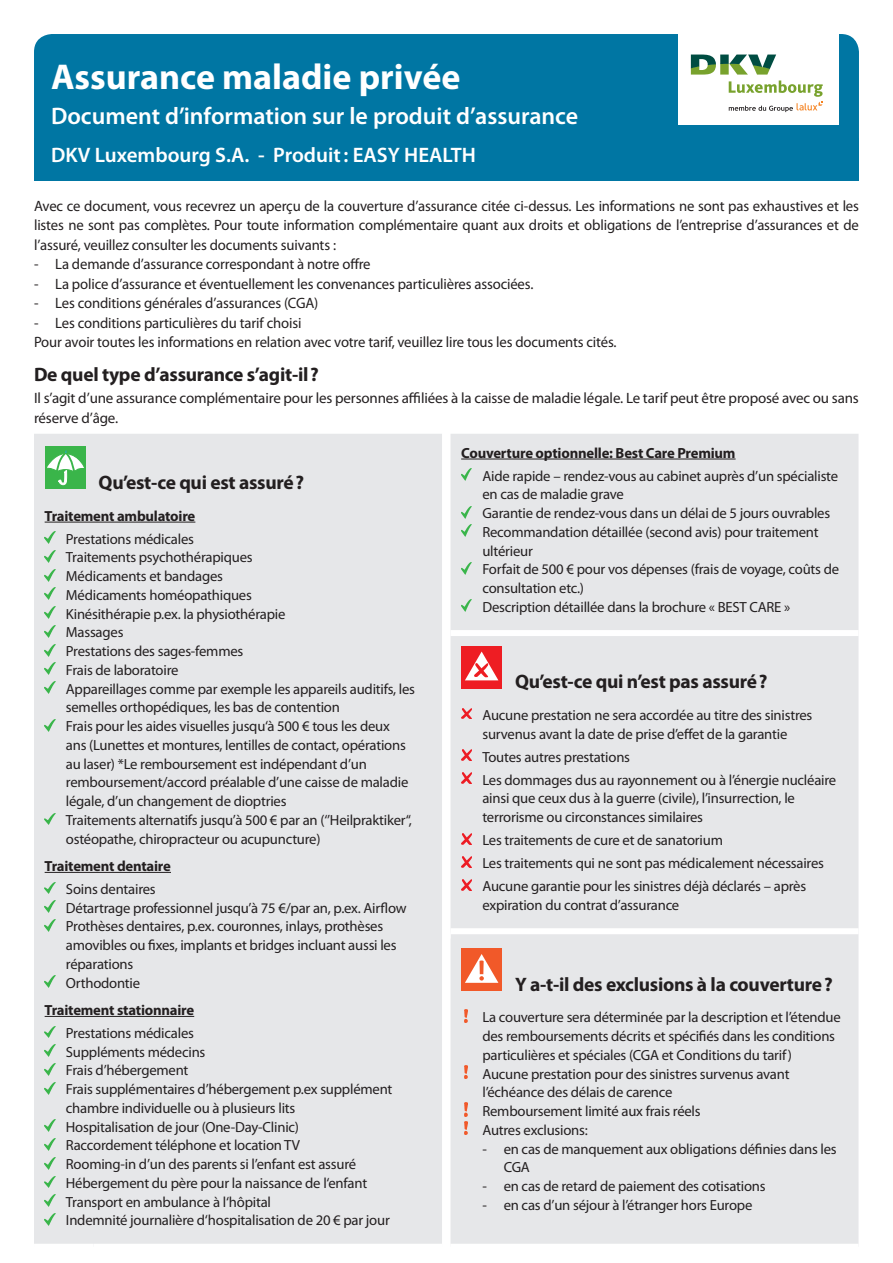
<style>
.page{position:relative;width:893px;height:1263px;background:#fff}
.page>*{position:absolute;margin:0;border:0;box-sizing:border-box;transform-origin:0 0}
.t1{font:700 36px "Myriad Pro";color:#fff}
.t2{font:600 24px "Myriad Pro";color:#fff}
.t3{font:600 21px "Myriad Pro";color:#fff}
.t4{font:700 19.5px "Myriad Pro";letter-spacing:-.015em;color:#231f20}
.t5{font:15px/19.5px "Myriad Pro";letter-spacing:-.01em;color:#231f20}
.t6{font:14.7px/18.8px "Myriad Pro";letter-spacing:-.015em;color:#231f20}
.t7{font:700 14.7px "Myriad Pro";letter-spacing:-.015em;color:#231f20}
</style>
<div class="page">
<div style="left:34px;top:434px;width:824px;height:810px;background:#e6e7e9"></div>
<div style="left:450px;top:928px;width:408px;height:6px;background:#fff"></div>
<div style="left:442px;top:932px;width:8px;height:6px;background:#fff"></div>
<div style="left:450px;top:630px;width:408px;height:6px;background:#fff"></div>
<hr style="left:45px;top:522px;width:150px;height:1px;background:#231f20">
<hr style="left:45px;top:872px;width:126px;height:1px;background:#231f20">
<hr style="left:45px;top:1016px;width:149px;height:1px;background:#231f20">
<div style="left:45px;top:446px;width:41px;height:43px;background:#3ab54a"></div>
<svg style="left:47px;top:450px;width:37px;height:35px"></svg>
<svg style="left:45px;top:532px;width:10px;height:12px"></svg>
<svg style="left:45px;top:550px;width:10px;height:12px"></svg>
<svg style="left:45px;top:569px;width:10px;height:12px"></svg>
<svg style="left:45px;top:588px;width:10px;height:12px"></svg>
<svg style="left:45px;top:607px;width:10px;height:12px"></svg>
<svg style="left:45px;top:625px;width:10px;height:12px"></svg>
<svg style="left:45px;top:644px;width:10px;height:12px"></svg>
<svg style="left:45px;top:663px;width:10px;height:12px"></svg>
<svg style="left:45px;top:682px;width:10px;height:12px"></svg>
<svg style="left:45px;top:719px;width:10px;height:12px"></svg>
<svg style="left:45px;top:813px;width:10px;height:12px"></svg>
<svg style="left:45px;top:882px;width:10px;height:12px"></svg>
<svg style="left:45px;top:901px;width:10px;height:12px"></svg>
<svg style="left:45px;top:919px;width:10px;height:12px"></svg>
<svg style="left:45px;top:976px;width:10px;height:12px"></svg>
<svg style="left:45px;top:1026px;width:10px;height:12px"></svg>
<svg style="left:45px;top:1045px;width:10px;height:12px"></svg>
<svg style="left:45px;top:1063px;width:10px;height:12px"></svg>
<svg style="left:45px;top:1082px;width:10px;height:12px"></svg>
<svg style="left:45px;top:1120px;width:10px;height:12px"></svg>
<svg style="left:45px;top:1138px;width:10px;height:12px"></svg>
<svg style="left:45px;top:1157px;width:10px;height:12px"></svg>
<svg style="left:45px;top:1176px;width:10px;height:12px"></svg>
<svg style="left:45px;top:1195px;width:10px;height:12px"></svg>
<svg style="left:45px;top:1213px;width:10px;height:12px"></svg>
<hr style="left:461px;top:459px;width:275px;height:1px;background:#231f20">
<svg style="left:461px;top:469px;width:11px;height:11px"></svg>
<svg style="left:461px;top:506px;width:11px;height:12px"></svg>
<svg style="left:461px;top:525px;width:11px;height:12px"></svg>
<svg style="left:461px;top:562px;width:11px;height:12px"></svg>
<svg style="left:461px;top:600px;width:11px;height:12px"></svg>
<div style="left:461px;top:646px;width:41px;height:42px;background:#ee1d23"></div>
<svg style="left:465px;top:651px;width:33px;height:29px"></svg>
<svg style="left:461px;top:708px;width:11px;height:11px"></svg>
<svg style="left:461px;top:750px;width:11px;height:11px"></svg>
<svg style="left:461px;top:773px;width:11px;height:11px"></svg>
<svg style="left:461px;top:833px;width:11px;height:11px"></svg>
<svg style="left:461px;top:856px;width:11px;height:11px"></svg>
<svg style="left:461px;top:879px;width:11px;height:11px"></svg>
<div style="left:461px;top:948px;width:41px;height:43px;background:#f15929"></div>
<svg style="left:465px;top:954px;width:33px;height:29px"></svg>
<svg style="left:464px;top:1009px;width:4px;height:13px"></svg>
<svg style="left:464px;top:1065px;width:4px;height:13px"></svg>
<svg style="left:464px;top:1103px;width:4px;height:13px"></svg>
<img style="left:464px;top:1121px;width:4px;height:14px">
<div style="left:34px;top:34px;width:825px;height:147px;background:#0076a3;border-radius:18px"></div>
<div style="left:678px;top:0;width:160px;height:124px;background:#fff"></div>
<svg style="left:691px;top:55px;width:132px;height:57px"></svg>
<h1 class="t1" style="left:51px;top:53px;width:411px">Assurance maladie privée</h1>
<h2 class="t2" style="left:51px;top:100px;width:529px">Document d’information sur le produit d’assurance</h2>
<h3 class="t3" style="left:51px;top:141px;width:426px">DKV Luxembourg S.A. - Produit: EASY HEALTH</h3>
<p class="t5" style="left:34px;top:196px;width:826px;text-align:justify">Avec ce document, vous recevrez un aperçu de la couverture d’assurance citée ci-dessus. Les informations ne sont pas exhaustives et les listes ne sont pas complètes. Pour toute information complémentaire quant aux droits et obligations de l’entreprise d’assurances et de l’assuré, veuillez consulter les documents suivants :</p>
<p class="t5" style="left:34px;top:254px;width:338px">- La demande d’assurance correspondant à notre offre</p>
<p class="t5" style="left:34px;top:274px;width:501px">- La police d’assurance et éventuellement les convenances particulières associées.</p>
<p class="t5" style="left:34px;top:293px;width:286px">- Les conditions générales d’assurances (CGA)</p>
<p class="t5" style="left:34px;top:313px;width:584px">- Les conditions particulières du tarif choisi<br>Pour avoir toutes les informations en relation avec votre tarif, veuillez lire tous les documents cités.</p>
<h3 class="t4" style="left:34px;top:362px;width:286px">De quel type d’assurance s’agit-il?</h3>
<p class="t5" style="left:34px;top:388px;width:826px">Il s’agit d’une assurance complémentaire pour les personnes affiliées à la caisse de maladie légale. Le tarif peut être proposé avec ou sans réserve d’âge.</p>
<h3 class="t4" style="left:99px;top:470px;width:207px">Qu’est-ce qui est assuré?</h3>
<p class="t7" style="left:45px;top:506px;width:152px">Traitement ambulatoire</p>
<p class="t6" style="left:66px;top:529px;width:351px">Prestations médicales<br>Traitements psychothérapiques<br>Médicaments et bandages<br>Médicaments homéopathiques<br>Kinésithérapie p.ex. la physiothérapie<br>Massages<br>Prestations des sages-femmes<br>Frais de laboratoire<br>Appareillages comme par exemple les appareils auditifs, les semelles orthopédiques, les bas de contention<br>Frais pour les aides visuelles jusqu‘à 500 € tous les deux<br>ans (Lunettes et montures, lentilles de contact, opérations au laser) *Le remboursement est indépendant d’un remboursement/accord préalable d’une caisse de maladie légale, d’un changement de dioptries<br>Traitements alternatifs jusqu’à 500 € par an (‘’Heilpraktiker“, ostéopathe, chiropracteur ou acupuncture)</p>
<p class="t7" style="left:45px;top:856px;width:128px">Traitement dentaire</p>
<p class="t6" style="left:66px;top:879px;width:342px">Soins dentaires<br>Détartrage professionnel jusqu’à 75 €/par an, p.ex. Airflow Prothèses dentaires, p.ex. couronnes, inlays, prothèses amovibles ou fixes, implants et bridges incluant aussi les réparations<br>Orthodontie</p>
<p class="t7" style="left:45px;top:1000px;width:151px">Traitement stationnaire</p>
<p class="t6" style="left:66px;top:1023px;width:328px">Prestations médicales<br>Suppléments médecins<br>Frais d’hébergement<br>Frais supplémentaires d’hébergement p.ex supplément chambre individuelle ou à plusieurs lits<br>Hospitalisation de jour (One-Day-Clinic)<br>Raccordement téléphone et location TV<br>Rooming-in d’un des parents si l’enfant est assuré Hébergement du père pour la naissance de l‘enfant Transport en ambulance à l‘hôpital<br>Indemnité journalière d‘hospitalisation de 20 € par jour</p>
<p class="t7" style="left:461px;top:443px;width:276px">Couverture optionnelle: Best Care Premium</p>
<p class="t6" style="left:482px;top:466px;width:358px">Aide rapide – rendez-vous au cabinet auprès d’un spécialiste en cas de maladie grave<br>Garantie de rendez-vous dans un délai de 5 jours ouvrables Recommandation détaillée (second avis) pour traitement ultérieur<br>Forfait de 500 € pour vos dépenses (frais de voyage, coûts de consultation etc.)<br>Description détaillée dans la brochure « BEST CARE »</p>
<h3 class="t4" style="left:515px;top:669px;width:254px">Qu’est-ce qui n’est pas assuré?</h3>
<p class="t6" style="left:482px;top:705px;width:331px">Aucune prestation ne sera accordée au titre des sinistres survenus avant la date de prise d’effet de la garantie</p>
<p class="t6" style="left:482px;top:745px;width:355px;line-height:23px">Toutes autres prestations<br>Les dommages dus au rayonnement ou à l’énergie nucléaire</p>
<p class="t6" style="left:482px;top:789px;width:314px">ainsi que ceux dus à la guerre (civile), l’insurrection, le terrorisme ou circonstances similaires</p>
<p class="t6" style="left:482px;top:828px;width:343px;line-height:23px">Les traitements de cure et de sanatorium<br>Les traitements qui ne sont pas médicalement nécessaires<br>Aucune garantie pour les sinistres déjà déclarés – après</p>
<p class="t6" style="left:482px;top:895px;width:198px">expiration du contrat d’assurance</p>
<h3 class="t4" style="left:515px;top:971px;width:319px">Y a-t-il des exclusions à la couverture?</h3>
<p class="t6" style="left:482px;top:1008px;width:360px">La couverture sera déterminée par la description et l’étendue des remboursements décrits et spécifiés dans les conditions particulières et spéciales (CGA et Conditions du tarif)<br>Aucune prestation pour des sinistres survenus avant l’échéance des délais de carence<br>Remboursement limité aux frais réels<br>Autres exclusions:</p>
<p class="t6" style="left:504px;top:1139px;width:335px;text-indent:-21px">- en cas de manquement aux obligations définies dans les<br>CGA</p>
<p class="t6" style="left:482px;top:1176px;width:285px">- en cas de retard de paiement des cotisations</p>
<p class="t6" style="left:482px;top:1195px;width:271px">- en cas d’un séjour à l’étranger hors Europe</p>
</div>
